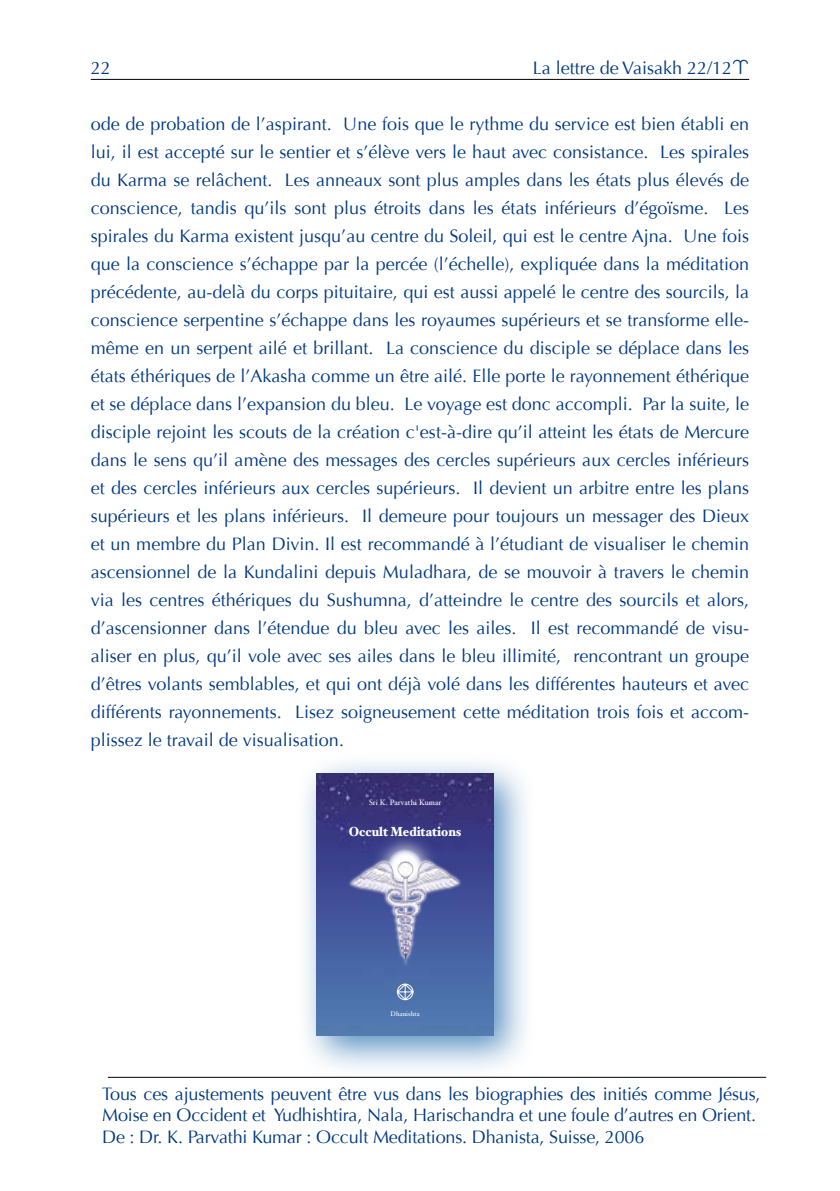
<style>
.page{position:relative;width:840px;height:1191px;background:#fff}
.page>*{position:absolute;margin:0;border:0;box-sizing:border-box;transform-origin:0 0}
.t1{font:18px/28px "Optima";letter-spacing:-.01em;color:#003882;text-align:justify}
.t2{font:900 13.2px "Hoefler Text";color:#fff;scale:.91 1}
.t3{font:7.8px "Hoefler Text";letter-spacing:.01em;color:#fff;scale:.96 1}
.t4{font:6.8px "Hoefler Text";letter-spacing:.01em;color:#fff;scale:.96 1}
.s1{font-family:"Glyphs"}
</style>
<div class="page">
<hr style="left:91px;top:79px;width:657px;height:1px;background:#000">
<hr style="left:108px;top:1077px;width:657px;height:1px;background:#000">
<div style="left:293px;top:751px;width:254px;height:340px;background:#0055a0;opacity:.66"></div>
<img style="left:316px;top:773px;width:177px;height:263px">
<svg style="left:396px;top:983px;width:17px;height:17px"></svg>
<svg style="left:372px;top:833px;width:66px;height:24px"></svg>
<svg style="left:387px;top:849px;width:35px;height:35px"></svg>
<svg style="left:347px;top:857px;width:115px;height:110px;background:#6877ae"></svg>
<img style="left:351px;top:861px;width:53px;height:57px">
<p class="t1" style="left:91px;top:54px;width:22px">22</p>
<p class="t1" style="left:532px;top:54px;width:218px">La lettre de Vaisakh 22/12<span class="s1">1</span></p>
<p class="t1" style="left:91px;top:110px;width:659px">ode de probation de l’aspirant. Une fois que le rythme du service est bien établi en lui, il est accepté sur le sentier et s’élève vers le haut avec consistance. Les spirales du Karma se relâchent. Les anneaux sont plus amples dans les états plus élevés de conscience, tandis qu’ils sont plus étroits dans les états inférieurs d’égoïsme. Les spirales du Karma existent jusqu’au centre du Soleil, qui est le centre Ajna. Une fois que la conscience s’échappe par la percée (l’échelle), expliquée dans la méditation précédente, au-delà du corps pituitaire, qui est aussi appelé le centre des sourcils, la conscience serpentine s’échappe dans les royaumes supérieurs et se transforme elle&shy;même en un serpent ailé et brillant. La conscience du disciple se déplace dans les états éthériques de l’Akasha comme un être ailé. Elle porte le rayonnement éthérique et se déplace dans l’expansion du bleu. Le voyage est donc accompli. Par la suite, le disciple rejoint les scouts de la création c'est-à-dire qu’il atteint les états de Mercure dans le sens qu’il amène des messages des cercles supérieurs aux cercles inférieurs et des cercles inférieurs aux cercles supérieurs. Il devient un arbitre entre les plans supérieurs et les plans inférieurs. Il demeure pour toujours un messager des Dieux et un membre du Plan Divin. Il est recommandé à l’étudiant de visualiser le chemin ascensionnel de la Kundalini depuis Muladhara, de se mouvoir à travers le chemin via les centres éthériques du Sushumna, d’atteindre le centre des sourcils et alors, d’ascensionner dans l’étendue du bleu avec les ailes. Il est recommandé de visu&shy;aliser en plus, qu’il vole avec ses ailes dans le bleu illimité, rencontrant un groupe d’êtres volants semblables, et qui ont déjà volé dans les différentes hauteurs et avec différents rayonnements. Lisez soigneusement cette méditation trois fois et accom&shy;plissez le travail de visualisation.</p>
<p class="t3" style="left:369px;top:798px;width:77px">Sri K. Parvathi Kumar</p>
<p class="t2" style="left:348px;top:824px;width:125px">Occult Meditations</p>
<p class="t4" style="left:390px;top:1010px;width:32px">Dhanishta</p>
<p class="t1" style="left:102px;top:1083px;width:659px;line-height:21.6px;text-align:left">Tous ces ajustements peuvent être vus dans les biographies des initiés comme Jésus,<br>Moise en Occident et Yudhishtira, Nala, Harischandra et une foule d’autres en Orient.<br>De : Dr. K. Parvathi Kumar : Occult Meditations. Dhanista, Suisse, 2006</p>
</div>
